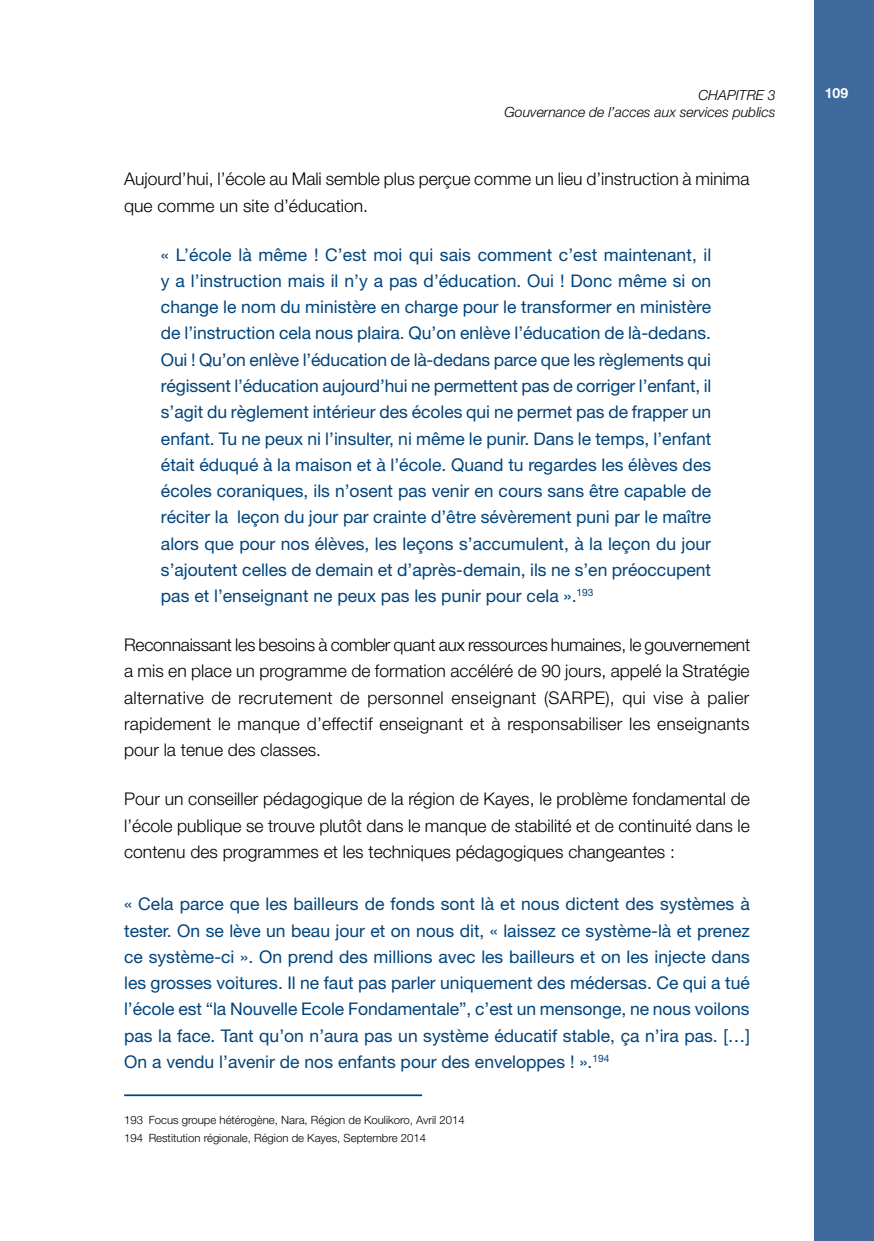
<style>
.page{position:relative;width:874px;height:1241px;background:#fff}
.page>*{position:absolute;margin:0;border:0;box-sizing:border-box;transform-origin:0 0}
.t1{font:17.5px/26.2px "Helvetica Neue";color:#00447c;text-align:justify}
.t2{font:300 17.5px/26.2px "Helvetica Neue LT Std";color:#000;text-align:justify}
.t3{font:italic 300 14px/16.8px "Helvetica Neue LT Std";color:#000;text-align:right}
.t4{font:700 14px "Helvetica Neue LT Std";color:#fff}
.t5{font:300 11.38px/17.5px "Helvetica Neue LT Std";color:#000}
</style>
<div class="page">
<div style="left:814px;top:0;width:59px;height:1240px;background:#3d699b"></div>
<hr style="left:124px;top:1094px;width:298px;height:1px;background:#00447c">
<p class="t3" style="left:504px;top:87px;width:272px">CHAPITRE 3<br>Gouvernance de l’acces aux services publics</p>
<p class="t4" style="left:824px;top:85px;width:25px">109</p>
<p class="t2" style="left:124px;top:166px;width:626px">Aujourd’hui, l’école au Mali semble plus perçue comme un lieu d’instruction à minima que comme un site d’éducation.</p>
<p class="t1" style="left:161px;top:241px;width:551px">« L’école là même ! C’est moi qui sais comment c’est maintenant, il y a l’instruction mais il n’y a pas d’éducation. Oui ! Donc même si on change le nom du ministère en charge pour le transformer en ministère de l’instruction cela nous plaira. Qu’on enlève l’éducation de là-dedans.<br>Oui ! Qu’on enlève l’éducation de là-dedans parce que les règlements qui régissent l’éducation aujourd’hui ne permettent pas de corriger l’enfant, il s’agit du règlement intérieur des écoles qui ne permet pas de frapper un enfant. Tu ne peux ni l’insulter, ni même le punir. Dans le temps, l’enfant était éduqué à la maison et à l’école. Quand tu regardes les élèves des écoles coraniques, ils n’osent pas venir en cours sans être capable de réciter la leçon du jour par crainte d’être sévèrement puni par le maître alors que pour nos élèves, les leçons s’accumulent, à la leçon du jour s’ajoutent celles de demain et d’après-demain, ils ne s’en préoccupent pas et l’enseignant ne peux pas les punir pour cela ».<sup>193</sup></p>
<p class="t2" style="left:124px;top:631px;width:627px">Reconnaissant les besoins à combler quant aux ressources humaines, le gouvernement a mis en place un programme de formation accéléré de 90 jours, appelé la Stratégie alternative de recrutement de personnel enseignant (SARPE), qui vise à palier rapidement le manque d’effectif enseignant et à responsabiliser les enseignants pour la tenue des classes.</p>
<p class="t2" style="left:124px;top:785px;width:627px">Pour un conseiller pédagogique de la région de Kayes, le problème fondamental de l’école publique se trouve plutôt dans le manque de stabilité et de continuité dans le contenu des programmes et les techniques pédagogiques changeantes :</p>
<p class="t1" style="left:124px;top:890px;width:627px">« Cela parce que les bailleurs de fonds sont là et nous dictent des systèmes à tester. On se lève un beau jour et on nous dit, « laissez ce système-là et prenez ce système-ci ». On prend des millions avec les bailleurs et on les injecte dans les grosses voitures. Il ne faut pas parler uniquement des médersas. Ce qui a tué l’école est “la Nouvelle Ecole Fondamentale”, c’est un mensonge, ne nous voilons pas la face. Tant qu’on n’aura pas un système éducatif stable, ça n’ira pas. […] On a vendu l’avenir de nos enfants pour des enveloppes ! ».<sup>194</sup></p>
<p class="t5" style="left:124px;top:1111px;width:342px">193 Focus groupe hétérogène, Nara, Région de Koulikoro, Avril 2014<br>194 Restitution régionale, Région de Kayes, Septembre 2014</p>
</div>
